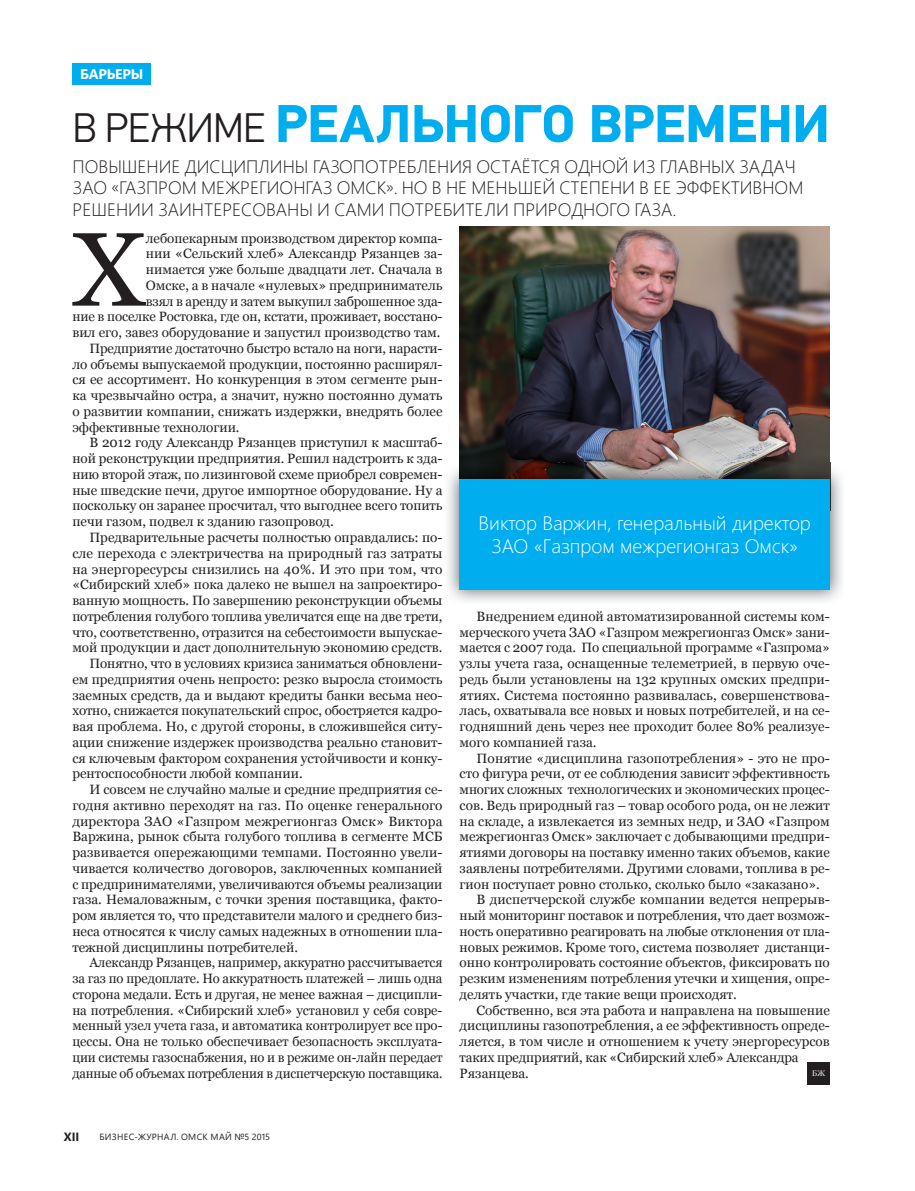
<style>
.page{position:relative;width:915px;height:1191px;background:#fff}
.page>*{position:absolute;margin:0;border:0;box-sizing:border-box;transform-origin:0 0}
.t1{font:104.4px "Georgia";color:#231f20}
.t2{font:700 53.25px "PF Din Text Pro";letter-spacing:-.005em;color:#00aeef}
.t3{font:300 19.5px/23.4px "Segoe WP";color:#fff;text-align:center}
.t4{font:300 18px/21.6px "Segoe WP";color:#231f20}
.t5{font:700 13.95px "Segoe WP";letter-spacing:-.02em;color:#fff}
.t6{font:13.5px/15.8px "Georgia";color:#231f20;text-align:justify}
.t7{font:13.5px "Georgia";color:#231f20;scale:.96 1}
.t8{font:13.5px "Georgia";color:#231f20;scale:.95 1}
.t9{font:700 12px "Segoe WP";color:#231f20}
.t10{font:9px "Segoe WP";letter-spacing:.035em;color:#231f20}
.t11{font:7.8px "Petersburg C";color:#fff}
.s1{font-weight:300;font-size:40.95px;color:#231f20}
</style>
<div class="page">
<img style="left:459px;top:227px;width:370px;height:235px">
<div style="left:807px;top:1062px;width:22px;height:22px;background:#231f20"></div>
<img style="left:448px;top:462px;width:394px;height:139px">
<div style="left:459px;top:479px;width:370px;height:110px;background:#00aeef"></div>
<div style="left:72px;top:64px;width:79px;height:21px;background:#00aeef"></div>
<p class="t5" style="left:80px;top:64px;width:65px">БАРЬЕРЫ</p>
<h2 class="t2" style="left:72px;top:91px;width:758px"><span class="s1">В РЕЖИМЕ</span> РЕАЛЬНОГО ВРЕМЕНИ</h2>
<h3 class="t4" style="left:73px;top:155px;width:732px">ПОВЫШЕНИЕ ДИСЦИПЛИНЫ ГАЗОПОТРЕБЛЕНИЯ ОСТАЁТСЯ ОДНОЙ ИЗ ГЛАВНЫХ ЗАДАЧ<br>ЗАО «ГАЗПРОМ МЕЖРЕГИОНГАЗ ОМСК». НО В НЕ МЕНЬШЕЙ СТЕПЕНИ В ЕЕ ЭФФЕКТИВНОМ<br>РЕШЕНИИ ЗАИНТЕРЕСОВАНЫ И САМИ ПОТРЕБИТЕЛИ ПРИРОДНОГО ГАЗА.</h3>
<h1 class="t1" style="left:72px;top:206px;width:76px">Х</h1>
<p class="t6" style="left:146px;top:230px;width:298px">лебопекарным производством директор компа-</p>
<p class="t6" style="left:146px;top:246px;width:298px">нии «Сельский хлеб» Александр Рязанцев за-</p>
<p class="t6" style="left:146px;top:262px;width:298px">нимается уже больше двадцати лет. Сначала в</p>
<p class="t6" style="left:146px;top:278px;width:298px">Омске, а в начале «нулевых» предприниматель</p>
<p class="t6" style="left:146px;top:293px;width:298px">взял в аренду и затем выкупил заброшенное зда-</p>
<p class="t6" style="left:72px;top:309px;width:371px">ние в поселке Ростовка, где он, кстати, проживает, восстано-</p>
<p class="t6" style="left:72px;top:325px;width:369px">вил его, завез оборудование и запустил производство там.</p>
<p class="t6" style="left:89px;top:341px;width:354px">Предприятие достаточно быстро встало на ноги, нарасти-</p>
<p class="t6" style="left:72px;top:356px;width:371px">ло объемы выпускаемой продукции, постоянно расширял-</p>
<p class="t6" style="left:72px;top:372px;width:371px">ся ее ассортимент. Но конкуренция в этом сегменте рын-</p>
<p class="t6" style="left:72px;top:388px;width:371px">ка чрезвычайно остра, а значит, нужно постоянно думать</p>
<p class="t6" style="left:72px;top:404px;width:371px">о развитии компании, снижать издержки, внедрять более</p>
<p class="t6" style="left:72px;top:419px;width:169px">эффективные технологии.</p>
<p class="t6" style="left:89px;top:435px;width:354px">В 2012 году Александр Рязанцев приступил к масштаб-</p>
<p class="t6" style="left:72px;top:451px;width:371px">ной реконструкции предприятия. Решил надстроить к зда-</p>
<p class="t6" style="left:72px;top:467px;width:371px">нию второй этаж, по лизинговой схеме приобрел современ-</p>
<p class="t6" style="left:72px;top:482px;width:371px">ные шведские печи, другое импортное оборудование. Ну а</p>
<p class="t6" style="left:72px;top:498px;width:371px">поскольку он заранее просчитал, что выгоднее всего топить</p>
<p class="t6" style="left:72px;top:514px;width:263px">печи газом, подвел к зданию газопровод.</p>
<p class="t6" style="left:89px;top:530px;width:354px">Предварительные расчеты полностью оправдались: по-</p>
<p class="t6" style="left:72px;top:545px;width:371px">сле перехода с электричества на природный газ затраты</p>
<p class="t6" style="left:72px;top:561px;width:371px">на энергоресурсы снизились на 40%. И это при том, что</p>
<p class="t6" style="left:72px;top:577px;width:371px">«Сибирский хлеб» пока далеко не вышел на запроектиро-</p>
<p class="t6" style="left:72px;top:593px;width:371px">ванную мощность. По завершению реконструкции объемы</p>
<p class="t6" style="left:72px;top:608px;width:371px">потребления голубого топлива увеличатся еще на две трети,</p>
<p class="t6" style="left:72px;top:624px;width:371px">что, соответственно, отразится на себестоимости выпускае-</p>
<p class="t6" style="left:72px;top:640px;width:371px">мой продукции и даст дополнительную экономию средств.</p>
<p class="t6" style="left:89px;top:656px;width:354px">Понятно, что в условиях кризиса заниматься обновлени-</p>
<p class="t6" style="left:72px;top:671px;width:371px">ем предприятия очень непросто: резко выросла стоимость</p>
<p class="t6" style="left:72px;top:687px;width:371px">заемных средств, да и выдают кредиты банки весьма нео-</p>
<p class="t6" style="left:72px;top:703px;width:371px">хотно, снижается покупательский спрос, обостряется кадро-</p>
<p class="t6" style="left:72px;top:719px;width:371px">вая проблема. Но, с другой стороны, в сложившейся ситу-</p>
<p class="t6" style="left:72px;top:734px;width:371px">ации снижение издержек производства реально становит-</p>
<p class="t6" style="left:72px;top:750px;width:371px">ся ключевым фактором сохранения устойчивости и конку-</p>
<p class="t6" style="left:72px;top:766px;width:232px">рентоспособности любой компании.</p>
<p class="t6" style="left:89px;top:782px;width:354px">И совсем не случайно малые и средние предприятия се-</p>
<p class="t6" style="left:72px;top:797px;width:371px">годня активно переходят на газ. По оценке генерального</p>
<p class="t6" style="left:72px;top:813px;width:371px">директора ЗАО «Газпром межрегионгаз Омск» Виктора</p>
<p class="t6" style="left:72px;top:829px;width:371px">Варжина, рынок сбыта голубого топлива в сегменте МСБ</p>
<p class="t6" style="left:72px;top:845px;width:371px">развивается опережающими темпами. Постоянно увели-</p>
<p class="t6" style="left:72px;top:860px;width:371px">чивается количество договоров, заключенных компанией</p>
<p class="t6" style="left:72px;top:876px;width:371px">с предпринимателями, увеличиваются объемы реализации</p>
<p class="t6" style="left:72px;top:892px;width:371px">газа. Немаловажным, с точки зрения поставщика, факто-</p>
<p class="t6" style="left:72px;top:908px;width:371px">ром является то, что представители малого и среднего биз-</p>
<p class="t6" style="left:72px;top:923px;width:371px">неса относятся к числу самых надежных в отношении пла-</p>
<p class="t6" style="left:72px;top:939px;width:227px">тежной дисциплины потребителей.</p>
<p class="t7" style="left:89px;top:954px;width:369px">Александр Рязанцев, например, аккуратно рассчитывается</p>
<p class="t7" style="left:72px;top:970px;width:387px">за газ по предоплате. Но аккуратность платежей – лишь одна</p>
<p class="t6" style="left:72px;top:986px;width:371px">сторона медали. Есть и другая, не менее важная – дисципли-</p>
<p class="t6" style="left:72px;top:1002px;width:371px">на потребления. «Сибирский хлеб» установил у себя совре-</p>
<p class="t6" style="left:72px;top:1018px;width:371px">менный узел учета газа, и автоматика контролирует все про-</p>
<p class="t6" style="left:72px;top:1034px;width:371px">цессы. Она не только обеспечивает безопасность эксплуата-</p>
<p class="t7" style="left:72px;top:1049px;width:387px">ции системы газоснабжения, но и в режиме он-лайн передает</p>
<p class="t8" style="left:72px;top:1064px;width:391px">данные об объемах потребления в диспетчерскую поставщика.</p>
<h3 class="t3" style="left:478px;top:510px;width:333px">Виктор Варжин, генеральный директор<br>ЗАО «Газпром межрегионгаз Омск»</h3>
<p class="t6" style="left:459px;top:608px;width:371px;text-indent:17px">Внедрением единой автоматизированной системы ком&shy;мерческого учета ЗАО «Газпром межрегионгаз Омск» зани&shy;мается с 2007 года. По специальной программе «Газпрома» узлы учета газа, оснащенные телеметрией, в первую оче&shy;редь были установлены на 132 крупных омских предпри&shy;ятиях. Система постоянно развивалась, совершенствова&shy;лась, охватывала все новых и новых потребителей, и на се&shy;годняшний день через нее проходит более 80% реализуе&shy;мого компанией газа.</p>
<p class="t6" style="left:476px;top:750px;width:354px">Понятие «дисциплина газопотребления» - это не про-</p>
<p class="t6" style="left:459px;top:766px;width:371px">сто фигура речи, от ее соблюдения зависит эффективность</p>
<p class="t6" style="left:459px;top:782px;width:371px">многих сложных технологических и экономических процес-</p>
<p class="t6" style="left:459px;top:797px;width:371px">сов. Ведь природный газ – товар особого рода, он не лежит</p>
<p class="t6" style="left:459px;top:813px;width:371px">на складе, а извлекается из земных недр, и ЗАО «Газпром</p>
<p class="t6" style="left:459px;top:829px;width:371px">межрегионгаз Омск» заключает с добывающими предпри-</p>
<p class="t6" style="left:459px;top:845px;width:371px">ятиями договоры на поставку именно таких объемов, какие</p>
<p class="t6" style="left:459px;top:860px;width:371px">заявлены потребителями. Другими словами, топлива в ре-</p>
<p class="t6" style="left:459px;top:876px;width:361px">гион поступает ровно столько, сколько было «заказано».</p>
<p class="t6" style="left:476px;top:892px;width:354px">В диспетчерской службе компании ведется непрерыв-</p>
<p class="t6" style="left:459px;top:908px;width:371px">ный мониторинг поставок и потребления, что дает возмож-</p>
<p class="t6" style="left:459px;top:923px;width:371px">ность оперативно реагировать на любые отклонения от пла-</p>
<p class="t6" style="left:459px;top:939px;width:371px">новых режимов. Кроме того, система позволяет дистанци-</p>
<p class="t6" style="left:459px;top:955px;width:371px">онно контролировать состояние объектов, фиксировать по</p>
<p class="t6" style="left:459px;top:971px;width:371px">резким изменениям потребления утечки и хищения, опре-</p>
<p class="t6" style="left:459px;top:986px;width:279px">делять участки, где такие вещи происходят.</p>
<p class="t6" style="left:476px;top:1002px;width:354px">Собственно, вся эта работа и направлена на повышение</p>
<p class="t6" style="left:459px;top:1018px;width:371px">дисциплины газопотребления, а ее эффективность опреде-</p>
<p class="t6" style="left:459px;top:1034px;width:371px">ляется, в том числе и отношением к учету энергоресурсов</p>
<p class="t6" style="left:459px;top:1049px;width:340px">таких предприятий, как «Сибирский хлеб» Александра</p>
<p class="t6" style="left:459px;top:1065px;width:71px">Рязанцева.</p>
<p class="t11" style="left:811px;top:1069px;width:15px">БЖ</p>
<p class="t9" style="left:64px;top:1128px;width:17px">XII</p>
<p class="t10" style="left:99px;top:1130px;width:172px">БИЗНЕС-ЖУРНАЛ. ОМСК МАЙ №5 2015</p>
</div>
